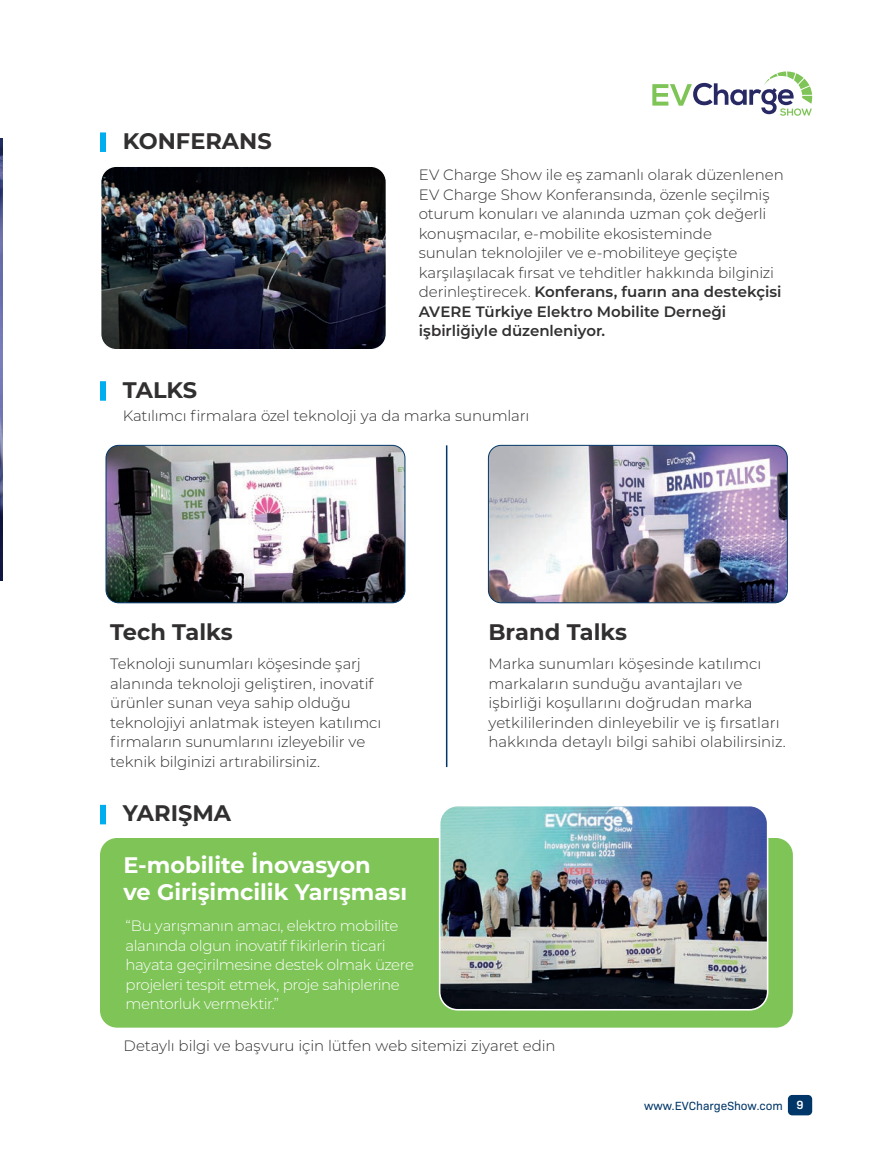
<style>
.page{position:relative;width:893px;height:1149px;background:#fff}
.page>*{position:absolute;margin:0;border:0;box-sizing:border-box;transform-origin:0 0}
.t1{font:700 22.5px/27px "Montserrat";color:#fff}
.t2{font:700 22.5px "Montserrat";color:#312f30}
.t3{font:300 15px/19.5px "Montserrat";letter-spacing:-.005em;color:#312f30}
.t4{font:300 15px/19.5px "Montserrat";letter-spacing:-.03em;color:#fff}
.t5{font:12px "Bio Sans";color:#003668}
.s1{font-weight:600}
.s2{font-weight:600;color:#fff}
</style>
<div class="page">
<div style="left:788px;top:1094px;width:24px;height:20px;background:#003668;border-radius:4px"></div>
<img style="left:0;top:447px;width:2px;height:133px">
<hr style="left:0;top:138px;width:2px;height:309px;background:#003668">
<div style="left:100px;top:837px;width:693px;height:190px;background:#7ec457;border-radius:17px"></div>
<img style="left:440px;top:807px;width:328px;height:202px">
<div style="left:439px;top:804px;width:329px;height:206px;border:2px solid #fff;border-radius:18px"></div>
<img style="left:102px;top:167px;width:283px;height:181px">
<div style="left:100px;top:165px;width:287px;height:185px;border:1px solid #fff;border-radius:16px"></div>
<div style="left:100px;top:132px;width:6px;height:20px;background:#00aeef"></div>
<div style="left:100px;top:381px;width:6px;height:19px;background:#00aeef"></div>
<div style="left:100px;top:804px;width:6px;height:20px;background:#00aeef"></div>
<img style="left:488px;top:445px;width:299px;height:157px">
<div style="left:488px;top:445px;width:299px;height:157px;border:1px solid #003668;border-radius:13px"></div>
<img style="left:106px;top:445px;width:299px;height:157px">
<div style="left:106px;top:445px;width:299px;height:157px;border:1px solid #003668;border-radius:13px"></div>
<hr style="left:446px;top:445px;width:1px;height:321px;background:#003668">
<svg style="left:652px;top:71px;width:160px;height:45px"></svg>
<h1 class="t2" style="left:123px;top:125px;width:151px">KONFERANS</h1>
<h1 class="t2" style="left:123px;top:373px;width:76px">TALKS</h1>
<p class="t3" style="left:419px;top:164px;width:366px">EV Charge Show ile eş zamanlı olarak düzenlenen EV Charge Show Konferansında, özenle seçilmiş oturum konuları ve alanında uzman çok değerli konuşmacılar, e-mobilite ekosisteminde<br>sunulan teknolojiler ve e-mobiliteye geçişte karşılaşılacak fırsat ve tehditler hakkında bilginizi derinleştirecek. <span class="s1">Konferans, fuarın ana destekçisi AVERE Türkiye Elektro Mobilite Derneği işbirliğiyle düzenleniyor.</span></p>
<p class="t3" style="left:123px;top:406px;width:408px">Katılımcı firmalara özel teknoloji ya da marka sunumları</p>
<h1 class="t2" style="left:110px;top:616px;width:124px">Tech Talks</h1>
<h1 class="t2" style="left:488px;top:616px;width:140px">Brand Talks</h1>
<p class="t3" style="left:110px;top:653px;width:273px">Teknoloji sunumları köşesinde şarj alanında teknoloji geliştiren, inovatif ürünler sunan veya sahip olduğu teknolojiyi anlatmak isteyen katılımcı firmaların sunumlarını izleyebilir ve teknik bilginizi artırabilirsiniz.</p>
<h1 class="t2" style="left:123px;top:796px;width:110px">YARIŞMA</h1>
<h1 class="t1" style="left:123px;top:850px;width:285px">E-mobilite İnovasyon<br>ve Girişimcilik Yarışması</h1>
<p class="t4" style="left:126px;top:915px;width:290px">“Bu yarışmanın amacı, elektro mobilite alanında olgun inovatif fikirlerin ticari hayata geçirilmesine destek olmak üzere projeleri tespit etmek, proje sahiplerine mentorluk vermektir.”</p>
<p class="t3" style="left:488px;top:653px;width:299px">Marka sunumları köşesinde katılımcı markaların sunduğu avantajları ve işbirliği koşullarını doğrudan marka yetkililerinden dinleyebilir ve iş fırsatları hakkında detaylı bilgi sahibi olabilirsiniz.</p>
<p class="t3" style="left:123px;top:1035px;width:434px">Detaylı bilgi ve başvuru için lütfen web sitemizi ziyaret edin</p>
<p class="t5" style="left:644px;top:1096px;width:161px">www.EVChargeShow.com <span class="s2">9</span></p>
</div>
